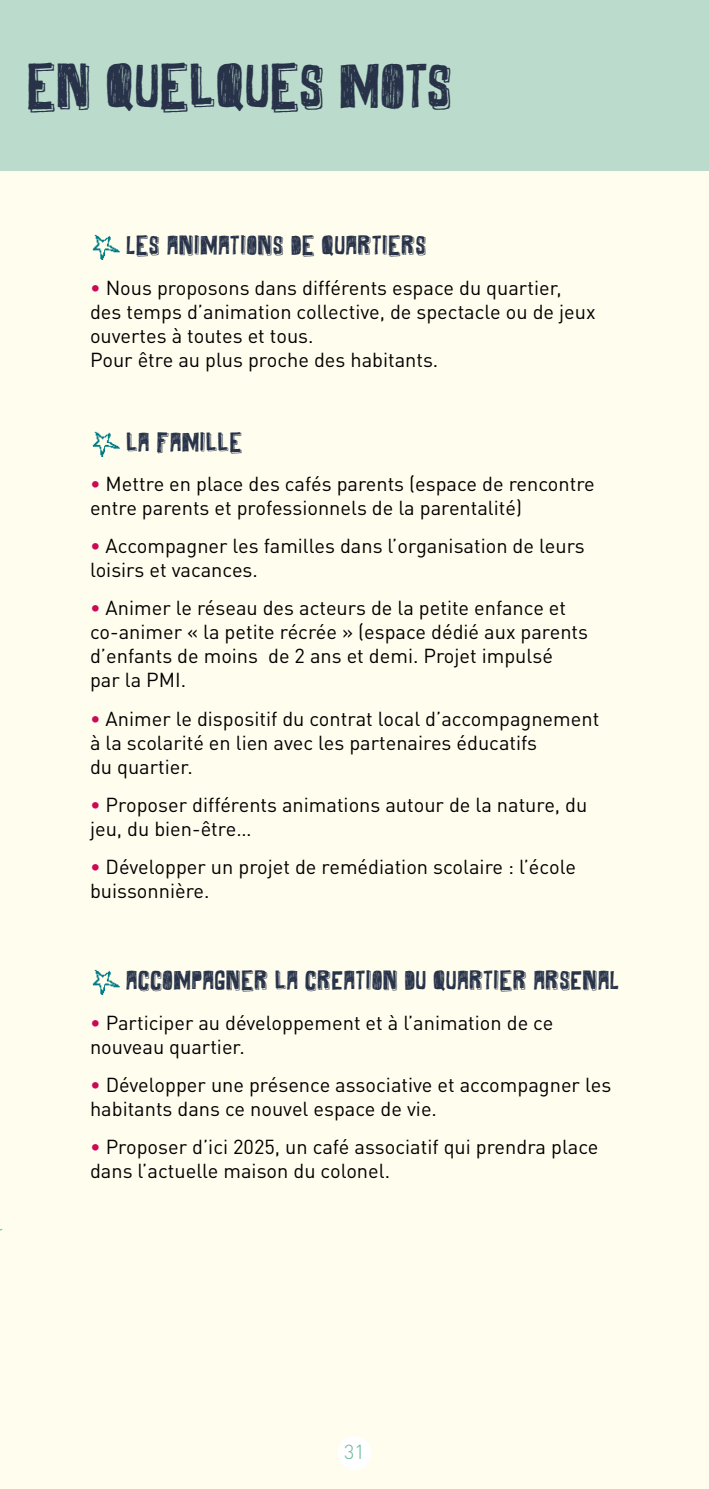
<style>
.page{position:relative;width:709px;height:1489px;background:#fff}
.page>*{position:absolute;margin:0;border:0;box-sizing:border-box;transform-origin:0 0}
.t1{font:35px "Maybe Maybe Not";letter-spacing:.02em;color:#28334a}
.t2{font:20px/24px "DIN Pro";color:#000}
.t3{font:300 20px "DIN Pro";color:#67b699}
.t4{font:15px "Maybe Maybe Not";letter-spacing:.05em;color:#28334a}
.s1{color:#cb0956}
</style>
<div class="page">
<div style="left:0;top:0;width:709px;height:1488px;background:#fffded"></div>
<div style="left:337px;top:1435px;width:34px;height:34px;background:#fff;border-radius:50%"></div>
<div style="left:0;top:0;width:709px;height:170px;background:#bbdbcc"></div>
<img style="left:92px;top:234px;width:27px;height:26px">
<img style="left:92px;top:431px;width:27px;height:25px">
<img style="left:92px;top:969px;width:27px;height:25px">
<h1 class="t1" style="left:27px;top:63px;width:426px">EN QUELQUES MOTS</h1>
<p class="t4" style="left:126px;top:235px;width:301px">LES ANIMATIONS DE QUARTIERS</p>
<p class="t2" style="left:90px;top:273px;width:507px"><span class="s1">•</span> Nous proposons dans différents espace du quartier, des temps d’animation collective, de spectacle ou de jeux ouvertes à toutes et tous.<br>Pour être au plus proche des habitants.</p>
<p class="t4" style="left:126px;top:432px;width:117px">LA FAMILLE</p>
<p class="t2" style="left:90px;top:470px;width:506px"><span class="s1">•</span> Mettre en place des cafés parents (espace de rencontre entre parents et professionnels de la parentalité)</p>
<p class="t2" style="left:90px;top:532px;width:496px"><span class="s1">•</span> Accompagner les familles dans l’organisation de leurs loisirs et vacances.</p>
<p class="t2" style="left:90px;top:594px;width:499px"><span class="s1">•</span> Animer le réseau des acteurs de la petite enfance et co-animer « la petite récrée » (espace dédié aux parents d’enfants de moins de 2 ans et demi. Projet impulsé<br>par la PMI.</p>
<p class="t2" style="left:90px;top:704px;width:511px"><span class="s1">•</span> Animer le dispositif du contrat local d’accompagnement à la scolarité en lien avec les partenaires éducatifs<br>du quartier.</p>
<p class="t2" style="left:90px;top:790px;width:499px"><span class="s1">•</span> Proposer différents animations autour de la nature, du jeu, du bien-être…</p>
<p class="t2" style="left:90px;top:852px;width:487px"><span class="s1">•</span> Développer un projet de remédiation scolaire : l’école buissonnière.</p>
<p class="t4" style="left:126px;top:970px;width:494px">ACCOMPAGNER LA CREATION DU QUARTIER ARSENAL</p>
<p class="t2" style="left:90px;top:1008px;width:465px"><span class="s1">•</span> Participer au développement et à l’animation de ce nouveau quartier.</p>
<p class="t2" style="left:90px;top:1070px;width:522px"><span class="s1">•</span> Développer une présence associative et accompagner les habitants dans ce nouvel espace de vie.</p>
<p class="t2" style="left:90px;top:1132px;width:510px"><span class="s1">•</span> Proposer d’ici 2025, un café associatif qui prendra place dans l’actuelle maison du colonel.</p>
<p class="t3" style="left:344px;top:1435px;width:22px">31</p>
</div>
